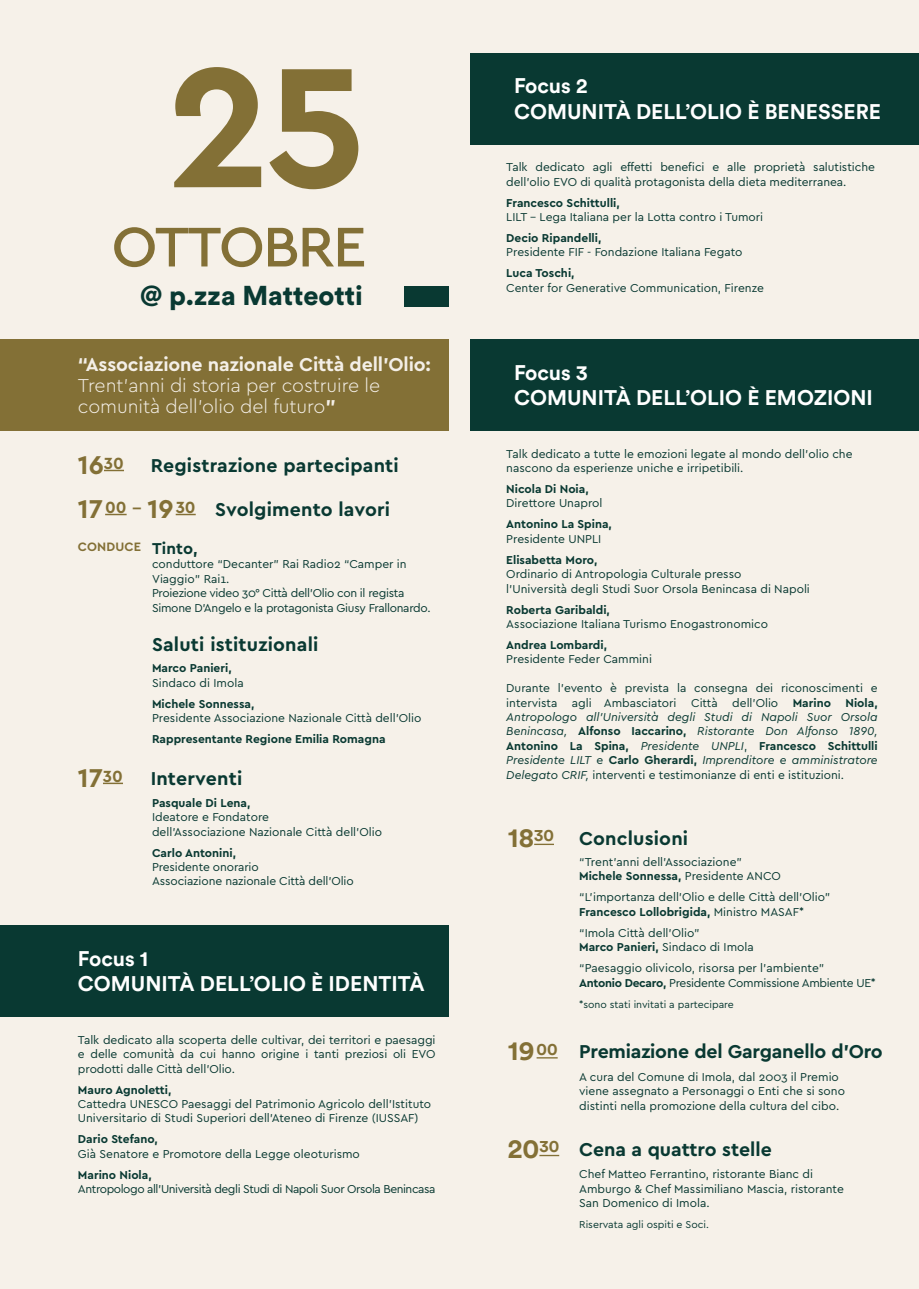
<style>
.page{position:relative;width:919px;height:1289px;background:#fff}
.page>*{position:absolute;margin:0;border:0;box-sizing:border-box;transform-origin:0 0}
.t1{font:700 178.5px "Cera Pro";color:#837036}
.t2{font:500 58.5px "Cera Pro";letter-spacing:-.025em;color:#837036}
.t3{font:700 27px "Cera Pro";color:#837036}
.t4{font:900 27px "Circular Std";color:#093932}
.t5{font:700 27px "Circular Std";color:#837036}
.t6{font:27px "Cera PRO";color:#837036;scale:1.25 1}
.t7{font:700 21px/25.5px "Circular Std";color:#fff}
.t8{font:700 19.5px "Cera Pro";letter-spacing:.01em;color:#093932}
.t9{font:300 19.5px/21px "Cera Pro";letter-spacing:-.005em;color:#f4efe7}
.t10{font:700 19.5px "Cera Pro";letter-spacing:-.005em;color:#f4efe7}
.t11{font:700 19.5px "Cera Pro";letter-spacing:-.01em;color:#093932}
.t12{font:700 12.75px "Cera Pro";letter-spacing:.01em;color:#837036}
.t13{font:12px/14.4px "Cera PRO";color:#093932}
.t14{font:700 12px "Cera Pro";color:#093932}
.t15{font:italic 12px/14.4px "Cera Pro";color:#093932;text-align:justify}
.t16{font:12px/14.4px "Cera PRO";letter-spacing:-.025em;color:#093932}
.t17{font:12px "Cera PRO";letter-spacing:-.035em;color:#093932}
.t18{font:10.5px "Cera PRO";color:#093932}
.s1{font-weight:700}
.s2{font-size:16.5px;color:#093932}
.s3{font-family:"Cera Pro";font-weight:700}
.s4{font-weight:700;font-style:normal}
.s5{font-family:"Cera PRO";font-style:normal}
.s6{font-family:"Cera Pro";font-style:italic}
.s7{font-family:"Cera PRO";font-weight:400}
.s8{font-family:"Circular Std";font-size:27px;color:#837036}
</style>
<div class="page">
<div style="left:0;top:0;width:918px;height:1288px;background:#f6f1e9"></div>
<div style="left:0;top:925px;width:449px;height:91px;background:#093932"></div>
<hr style="left:534px;top:843px;width:20px;height:2px;background:#837036">
<svg style="left:536px;top:1057px;width:21px;height:1px"></svg>
<div style="left:0;top:339px;width:449px;height:92px;background:#837036"></div>
<svg style="left:104px;top:470px;width:20px;height:1px"></svg>
<hr style="left:103px;top:782px;width:20px;height:2px;background:#837036">
<svg style="left:105px;top:514px;width:22px;height:1px"></svg>
<svg style="left:176px;top:514px;width:20px;height:1px"></svg>
<div style="left:470px;top:53px;width:448px;height:91px;background:#093932"></div>
<div style="left:470px;top:339px;width:448px;height:92px;background:#093932"></div>
<hr style="left:539px;top:1154px;width:20px;height:2px;background:#837036">
<div style="left:405px;top:286px;width:44px;height:20px;background:#093932"></div>
<h1 class="t1" style="left:166px;top:9px;width:202px">25</h1>
<h2 class="t2" style="left:112px;top:208px;width:256px">OTTOBRE</h2>
<h3 class="t4" style="left:140px;top:278px;width:224px">@ p.zza Matteotti</h3>
<h3 class="t10" style="left:78px;top:352px;width:354px">“Associazione nazionale Città dell'Olio:</h3>
<h3 class="t9" style="left:78px;top:374px;width:304px">Trent'anni di storia per costruire le comunità dell’olio del futuro<span class="s1">”</span></h3>
<h3 class="t3" style="left:78px;top:447px;width:48px">16<sup>30</sup></h3>
<h3 class="t8" style="left:151px;top:452px;width:250px">Registrazione partecipanti</h3>
<h3 class="t3" style="left:78px;top:491px;width:119px">17<sup>00</sup> 19<sup>30</sup></h3>
<h3 class="t6" style="left:131px;top:491px;width:11px">-</h3>
<h3 class="t8" style="left:215px;top:496px;width:176px">Svolgimento lavori</h3>
<p class="t12" style="left:78px;top:538px;width:121px">CONDUCE <span class="s2">Tinto,</span></p>
<p class="t16" style="left:152px;top:556px;width:280px">conduttore “Decanter” Rai Radio2 “Camper in Viaggio” Rai1.<br>Proiezione video 30° Città dell'Olio con il regista Simone D'Angelo e la protagonista Giusy Frallonardo.</p>
<h3 class="t8" style="left:152px;top:632px;width:168px">Saluti istituzionali</h3>
<p class="t14" style="left:152px;top:660px;width:81px">Marco Panieri,</p>
<p class="t13" style="left:152px;top:675px;width:93px">Sindaco di Imola</p>
<p class="t14" style="left:152px;top:696px;width:104px">Michele Sonnessa,</p>
<p class="t13" style="left:152px;top:710px;width:271px">Presidente Associazione Nazionale Città dell’Olio</p>
<p class="t14" style="left:152px;top:731px;width:235px">Rappresentante Regione Emilia Romagna</p>
<h3 class="t3" style="left:78px;top:760px;width:47px">17<sup>30</sup></h3>
<h3 class="t8" style="left:151px;top:765px;width:93px">Interventi</h3>
<p class="t14" style="left:152px;top:794px;width:100px">Pasquale Di Lena,</p>
<p class="t13" style="left:152px;top:809px;width:231px">Ideatore e Fondatore<br>dell’Associazione Nazionale Città dell’Olio</p>
<p class="t14" style="left:152px;top:844px;width:86px">Carlo Antonini,</p>
<p class="t13" style="left:152px;top:859px;width:203px">Presidente onorario<br>Associazione nazionale Città dell’Olio</p>
<h3 class="t7" style="left:78px;top:945px;width:348px">Focus 1<br>COMUNITÀ DELL’OLIO È IDENTITÀ</h3>
<p class="t13" style="left:78px;top:1032px;width:359px;text-align:justify">Talk dedicato alla scoperta delle cultivar, dei territori e paesaggi e delle comunità da cui hanno origine i tanti preziosi oli EVO prodotti dalle Città dell’Olio.</p>
<p class="t14" style="left:78px;top:1081px;width:95px">Mauro Agnoletti,</p>
<p class="t13" style="left:78px;top:1096px;width:354px">Cattedra UNESCO Paesaggi del Patrimonio Agricolo dell’Istituto<br>Universitario di Studi Superiori dell’Ateneo di Firenze (IUSSAF)</p>
<p class="t14" style="left:78px;top:1131px;width:81px">Dario Stefano,</p>
<p class="t13" style="left:78px;top:1146px;width:283px">Già Senatore e Promotore della Legge oleoturismo</p>
<p class="t14" style="left:78px;top:1166px;width:75px">Marino Niola,</p>
<p class="t17" style="left:78px;top:1181px;width:359px">Antropologo all’Università degli Studi di Napoli Suor Orsola Benincasa</p>
<h3 class="t7" style="left:514px;top:73px;width:368px">Focus 2<br>COMUNITÀ DELL’OLIO È BENESSERE</h3>
<p class="t13" style="left:506px;top:159px;width:370px">Talk dedicato agli effetti benefici e alle proprietà salutistiche dell’olio EVO di qualità protagonista della dieta mediterranea.</p>
<p class="t14" style="left:506px;top:195px;width:115px">Francesco Schittulli,</p>
<p class="t13" style="left:506px;top:209px;width:258px">LILT – Lega Italiana per la Lotta contro i Tumori</p>
<p class="t14" style="left:506px;top:230px;width:97px">Decio Ripandelli,</p>
<p class="t13" style="left:506px;top:245px;width:238px">Presidente FIF - Fondazione Italiana Fegato</p>
<p class="t14" style="left:506px;top:265px;width:70px">Luca Toschi,</p>
<p class="t13" style="left:506px;top:280px;width:259px">Center for Generative Communication, Firenze</p>
<h3 class="t7" style="left:514px;top:359px;width:360px">Focus 3<br>COMUNITÀ DELL’OLIO È EMOZIONI</h3>
<p class="t13" style="left:506px;top:446px;width:348px">Talk dedicato a tutte le emozioni legate al mondo dell’olio che nascono da esperienze uniche e irripetibili.</p>
<p class="t14" style="left:506px;top:481px;width:84px">Nicola Di Noia,</p>
<p class="t13" style="left:506px;top:495px;width:98px">Direttore Unaprol</p>
<p class="t14" style="left:506px;top:516px;width:107px">Antonino La Spina,</p>
<p class="t13" style="left:506px;top:531px;width:97px">Presidente UNPLI</p>
<p class="t14" style="left:506px;top:551px;width:93px">Elisabetta Moro,</p>
<p class="t13" style="left:506px;top:566px;width:305px">Ordinario di Antropologia Culturale presso<br>l’Università degli Studi Suor Orsola Benincasa di Napoli</p>
<p class="t14" style="left:506px;top:601px;width:105px">Roberta Garibaldi,</p>
<p class="t13" style="left:506px;top:616px;width:263px">Associazione Italiana Turismo Enogastronomico</p>
<p class="t14" style="left:506px;top:637px;width:102px">Andrea Lombardi,</p>
<p class="t13" style="left:506px;top:651px;width:147px">Presidente Feder Cammini</p>
<p class="t13" style="left:506px;top:680px;width:373px">Durante l’evento è prevista la consegna dei riconoscimenti e intervista agli Ambasciatori Città dell’Olio <span class="s3">Marino Niola,</span></p>
<p class="t15" style="left:506px;top:709px;width:373px">Antropologo all’Università degli Studi di Napoli Suor Orsola Benincasa, <span class="s4">Alfonso Iaccarino,</span> Ristorante Don Alfonso 1890, <span class="s4">Antonino La Spina,</span> Presidente UNPLI<span class="s5">,</span> <span class="s4">Francesco Schittulli </span>Presidente LILT <span class="s5">e</span> <span class="s4">Carlo Gherardi,</span> Imprenditore e amministratore</p>
<p class="t13" style="left:506px;top:767px;width:339px"><span class="s6">Delegato CRIF,</span> interventi e testimonianze di enti e istituzioni.</p>
<h3 class="t5" style="left:508px;top:819px;width:48px">18<sup>30</sup></h3>
<h3 class="t8" style="left:579px;top:825px;width:111px">Conclusioni</h3>
<p class="t13" style="left:579px;top:854px;width:164px">“Trent’anni dell’Associazione”</p>
<p class="t14" style="left:579px;top:868px;width:203px">Michele Sonnessa, <span class="s7">Presidente ANCO</span></p>
<p class="t13" style="left:579px;top:889px;width:253px">“L’importanza dell’Olio e delle Città dell’Olio”</p>
<p class="t14" style="left:579px;top:903px;width:226px">Francesco Lollobrigida, <span class="s7">Ministro MASAF*</span></p>
<p class="t13" style="left:579px;top:925px;width:176px">“Imola Città dell’Olio”<br><span class="s3">Marco Panieri,</span> Sindaco di Imola</p>
<p class="t13" style="left:579px;top:960px;width:298px">“Paesaggio olivicolo, risorsa per l’ambiente”<br><span class="s3">Antonio Decaro,</span> Presidente Commissione Ambiente UE*</p>
<p class="t18" style="left:579px;top:997px;width:156px">*sono stati invitati a partecipare</p>
<h3 class="t11" style="left:508px;top:1038px;width:376px"><span class="s8">19</span><sup>00</sup> Premiazione del Garganello d’Oro</h3>
<p class="t13" style="left:579px;top:1069px;width:267px">A cura del Comune di Imola, dal 2003 il Premio viene assegnato a Personaggi o Enti che si sono distinti nella promozione della cultura del cibo.</p>
<h3 class="t8" style="left:508px;top:1136px;width:265px"><span class="s8">20</span><sup>30</sup> Cena a quattro stelle</h3>
<p class="t13" style="left:579px;top:1166px;width:266px">Chef Matteo Ferrantino, ristorante Bianc di<br>Amburgo &amp; Chef Massimiliano Mascia, ristorante<br>San Domenico di Imola.</p>
<p class="t18" style="left:579px;top:1217px;width:131px">Riservata agli ospiti e Soci.</p>
</div>
